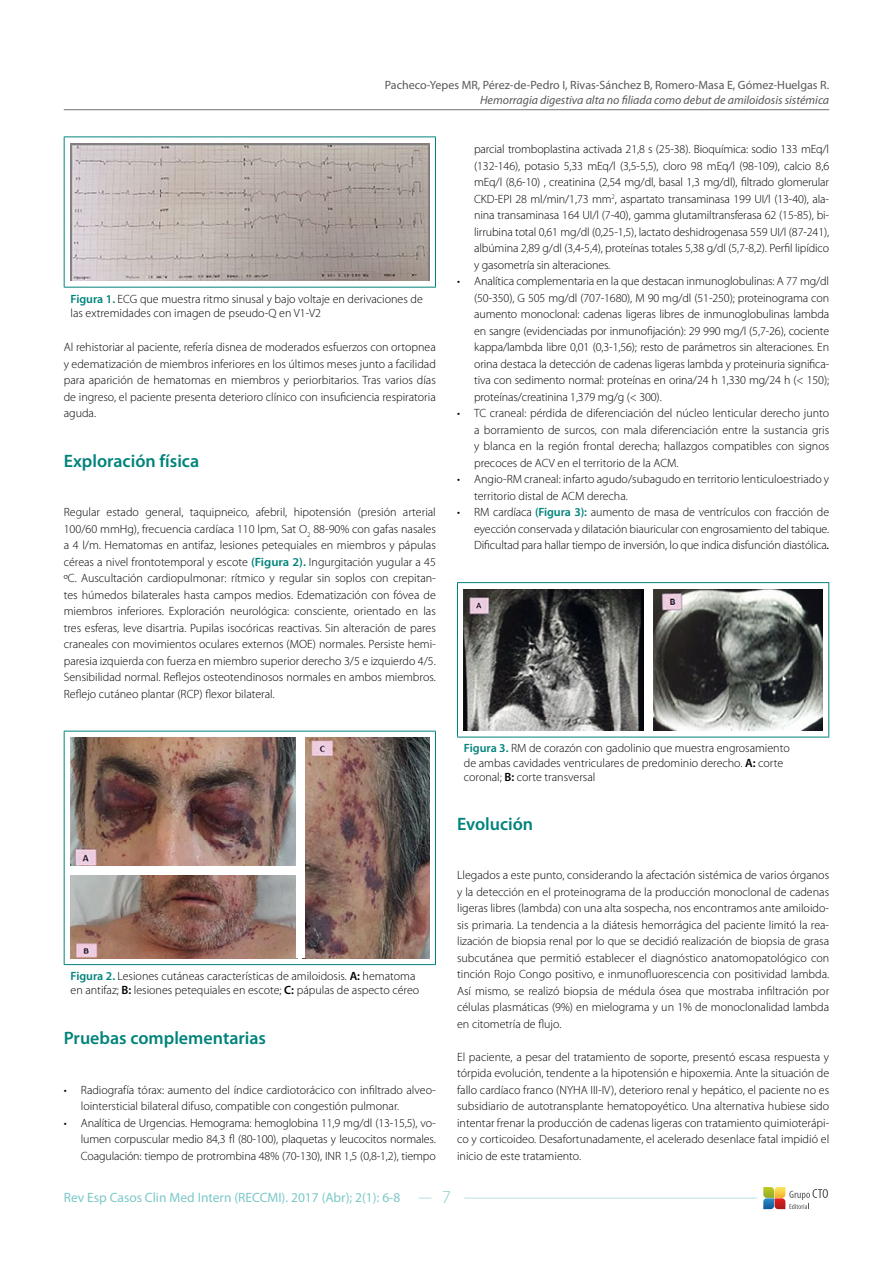
<style>
.page{position:relative;width:893px;height:1263px;background:#fff}
.page>*{position:absolute;margin:0;border:0;box-sizing:border-box;transform-origin:0 0}
.t1{font:600 18px "Myriad Pro";color:#00837b}
.t2{font:300 18px "Myriad Pro";color:#7cc8c9}
.t3{font:13.5px "Myriad Pro";color:#7cc8c9}
.t4{font:300 12px/16.5px "Myriad Pro";color:#000;text-align:justify}
.t5{font:12px "Myriad Pro";color:#58585a}
.t6{font:italic 12px "Myriad Pro";color:#58585a}
.s1{font-weight:600;color:#00837b}
.s2{font-weight:600}
.s3{font-weight:400;font-style:italic}
</style>
<div class="page">
<hr style="left:64px;top:109px;width:765px;height:1px;background:#707172">
<svg style="left:763px;top:1187px;width:65px;height:22px"></svg>
<hr style="left:464px;top:1198px;width:293px;height:1px;background:#b9dfdf">
<svg style="left:419px;top:1198px;width:12px;height:1px"></svg>
<hr style="left:64px;top:137px;width:372px;height:1px;background:#00837b">
<hr style="left:64px;top:137px;width:1px;height:150px;background:#00837b">
<hr style="left:435px;top:137px;width:1px;height:150px;background:#00837b">
<hr style="left:64px;top:287px;width:372px;height:1px;background:#00837b">
<img style="left:70px;top:143px;width:359px;height:138px">
<hr style="left:64px;top:731px;width:372px;height:1px;background:#00837b">
<hr style="left:64px;top:731px;width:1px;height:233px;background:#00837b">
<hr style="left:435px;top:731px;width:1px;height:233px;background:#00837b">
<hr style="left:64px;top:964px;width:372px;height:1px;background:#00837b">
<img style="left:71px;top:737px;width:225px;height:221px">
<img style="left:305px;top:737px;width:124px;height:221px">
<div style="left:70px;top:866px;width:231px;height:8px;background:#fff"></div>
<hr style="left:457px;top:582px;width:372px;height:1px;background:#00837b">
<hr style="left:457px;top:583px;width:1px;height:154px;background:#00837b">
<hr style="left:828px;top:583px;width:1px;height:154px;background:#00837b">
<hr style="left:457px;top:737px;width:372px;height:1px;background:#00837b">
<img style="left:463px;top:589px;width:181px;height:142px">
<img style="left:653px;top:589px;width:170px;height:142px">
<p class="t5" style="left:385px;top:78px;width:446px">Pacheco-Yepes MR, Pérez-de-Pedro I, Rivas-Sánchez B, Romero-Masa E, Gómez-Huelgas R.</p>
<p class="t6" style="left:480px;top:92px;width:351px">Hemorragia digestiva alta no filiada como debut de amiloidosis sistémica</p>
<p class="t4" style="left:71px;top:292px;width:354px;line-height:14.4px"><span class="s1">Figura 1.</span> ECG que muestra ritmo sinusal y bajo voltaje en derivaciones de las extremidades con imagen de pseudo-Q en V1-V2</p>
<p class="t4" style="left:64px;top:339px;width:374px">Al rehistoriar al paciente, refería disnea de moderados esfuerzos con ortopnea y edematización de miembros inferiores en los últimos meses junto a facilidad para aparición de hematomas en miembros y periorbitarios. Tras varios días de ingreso, el paciente presenta deterioro clínico con insuficiencia respiratoria aguda.</p>
<h1 class="t1" style="left:64px;top:449px;width:137px">Exploración física</h1>
<p class="t4" style="left:64px;top:504px;width:374px">Regular estado general, taquipneico, afebril, hipotensión (presión arterial 100/60 mmHg), frecuencia cardíaca 110 lpm, Sat O<sub>2</sub> 88-90% con gafas nasales a 4 l/m. Hematomas en antifaz, lesiones petequiales en miembros y pápulas céreas a nivel frontotemporal y escote <span class="s1">(Figura 2).</span> Ingurgitación yugular a 45 ºC. Auscultación cardiopulmonar: rítmico y regular sin soplos con crepitan&shy;tes húmedos bilaterales hasta campos medios. Edematización con fóvea de miembros inferiores. Exploración neurológica: consciente, orientado en las tres esferas, leve disartria. Pupilas isocóricas reactivas. Sin alteración de pares craneales con movimientos oculares externos (MOE) normales. Persiste hemi&shy;paresia izquierda con fuerza en miembro superior derecho 3/5 e izquierdo 4/5.<br>Sensibilidad normal. Reflejos osteotendinosos normales en ambos miembros.<br>Reflejo cutáneo plantar (RCP) flexor bilateral.</p>
<p class="t4" style="left:71px;top:969px;width:350px;line-height:14.4px"><span class="s1">Figura 2.</span> Lesiones cutáneas características de amiloidosis. <span class="s2">A:</span> hematoma en antifaz; <span class="s2">B:</span> lesiones petequiales en escote; <span class="s2">C:</span> pápulas de aspecto céreo</p>
<h1 class="t1" style="left:64px;top:1027px;width:204px">Pruebas complementarias</h1>
<p class="t4" style="left:81px;top:1081px;width:357px;text-indent:-17px">• Radiografía tórax: aumento del índice cardiotorácico con infiltrado alveo&shy;lointersticial bilateral difuso, compatible con congestión pulmonar.</p>
<p class="t4" style="left:81px;top:1114px;width:357px;text-indent:-17px">• Analítica de Urgencias. Hemograma: hemoglobina 11,9 mg/dl (13-15,5), vo&shy;lumen corpuscular medio 84,3 fl (80-100), plaquetas y leucocitos normales.<br>Coagulación: tiempo de protrombina 48% (70-130), INR 1,5 (0,8-1,2), tiempo</p>
<p class="t4" style="left:474px;top:141px;width:357px">parcial tromboplastina activada 21,8 s (25-38). Bioquímica: sodio 133 mEq/l (132-146), potasio 5,33 mEq/l (3,5-5,5), cloro 98 mEq/l (98-109), calcio 8,6 mEq/l (8,6-10) , creatinina (2,54 mg/dl, basal 1,3 mg/dl), filtrado glomerular CKD-EPI 28 ml/min/1,73 mm<sup>2</sup>, aspartato transaminasa 199 UI/l (13-40), ala&shy;nina transaminasa 164 UI/l (7-40), gamma glutamiltransferasa 62 (15-85), bi&shy;lirrubina total 0,61 mg/dl (0,25-1,5), lactato deshidrogenasa 559 UI/l (87-241), albúmina 2,89 g/dl (3,4-5,4), proteínas totales 5,38 g/dl (5,7-8,2). Perfil lipídico y gasometría sin alteraciones.</p>
<p class="t4" style="left:474px;top:273px;width:357px;text-indent:-17px">• Analítica complementaria en la que destacan inmunoglobulinas: A 77 mg/dl (50-350), G 505 mg/dl (707-1680), M 90 mg/dl (51-250); proteinograma con aumento monoclonal: cadenas ligeras libres de inmunoglobulinas lambda en sangre (evidenciadas por inmunofijación): 29 990 mg/l (5,7-26), cociente kappa/lambda libre 0,01 (0,3-1,56); resto de parámetros sin alteraciones. En orina destaca la detección de cadenas ligeras lambda y proteinuria significa&shy;tiva con sedimento normal: proteínas en orina/24 h 1,330 mg/24 h (&lt; 150); proteínas/creatinina 1,379 mg/g (&lt; 300).</p>
<p class="t4" style="left:474px;top:405px;width:357px;text-indent:-17px">• TC craneal: pérdida de diferenciación del núcleo lenticular derecho junto a borramiento de surcos, con mala diferenciación entre la sustancia gris y blanca en la región frontal derecha; hallazgos compatibles con signos precoces de ACV en el territorio de la ACM.</p>
<p class="t4" style="left:474px;top:471px;width:357px;text-indent:-17px">• Angio-RM craneal: infarto agudo/subagudo en territorio lenticuloestriado y territorio distal de ACM derecha.</p>
<p class="t4" style="left:474px;top:504px;width:357px;text-indent:-17px">• RM cardíaca <span class="s1">(Figura 3):</span> aumento de masa de ventrículos con fracción de eyección conservada y dilatación biauricular con engrosamiento del tabique.<br>Dificultad para hallar tiempo de inversión, lo que indica disfunción diastólica<span class="s3">.</span></p>
<p class="t4" style="left:464px;top:741px;width:327px;line-height:14.4px;text-align:left"><span class="s1">Figura 3.</span> RM de corazón con gadolinio que muestra engrosamiento de ambas cavidades ventriculares de predominio derecho. <span class="s2">A:</span> corte coronal; <span class="s2">B:</span> corte transversal</p>
<h1 class="t1" style="left:457px;top:812px;width:78px">Evolución</h1>
<p class="t4" style="left:457px;top:867px;width:374px">Llegados a este punto, considerando la afectación sistémica de varios órganos y la detección en el proteinograma de la producción monoclonal de cadenas ligeras libres (lambda) con una alta sospecha, nos encontramos ante amiloido&shy;sis primaria. La tendencia a la diátesis hemorrágica del paciente limitó la rea&shy;lización de biopsia renal por lo que se decidió realización de biopsia de grasa subcutánea que permitió establecer el diagnóstico anatomopatológico con tinción Rojo Congo positivo, e inmunofluorescencia con positividad lambda.<br>Así mismo, se realizó biopsia de médula ósea que mostraba infiltración por células plasmáticas (9%) en mielograma y un 1% de monoclonalidad lambda en citometría de flujo.</p>
<p class="t4" style="left:457px;top:1048px;width:374px">El paciente, a pesar del tratamiento de soporte, presentó escasa respuesta y tórpida evolución, tendente a la hipotensión e hipoxemia. Ante la situación de fallo cardíaco franco (NYHA III-IV), deterioro renal y hepático, el paciente no es subsidiario de autotransplante hematopoyético. Una alternativa hubiese sido intentar frenar la producción de cadenas ligeras con tratamiento quimioterápi&shy;co y corticoideo. Desafortunadamente, el acelerado desenlace fatal impidió el inicio de este tratamiento.</p>
<p class="t3" style="left:64px;top:1189px;width:338px">Rev Esp Casos Clin Med Intern (RECCMI). 2017 (Abr); 2(1): 6-8</p>
<h1 class="t2" style="left:442px;top:1187px;width:10px">7</h1>
</div>
